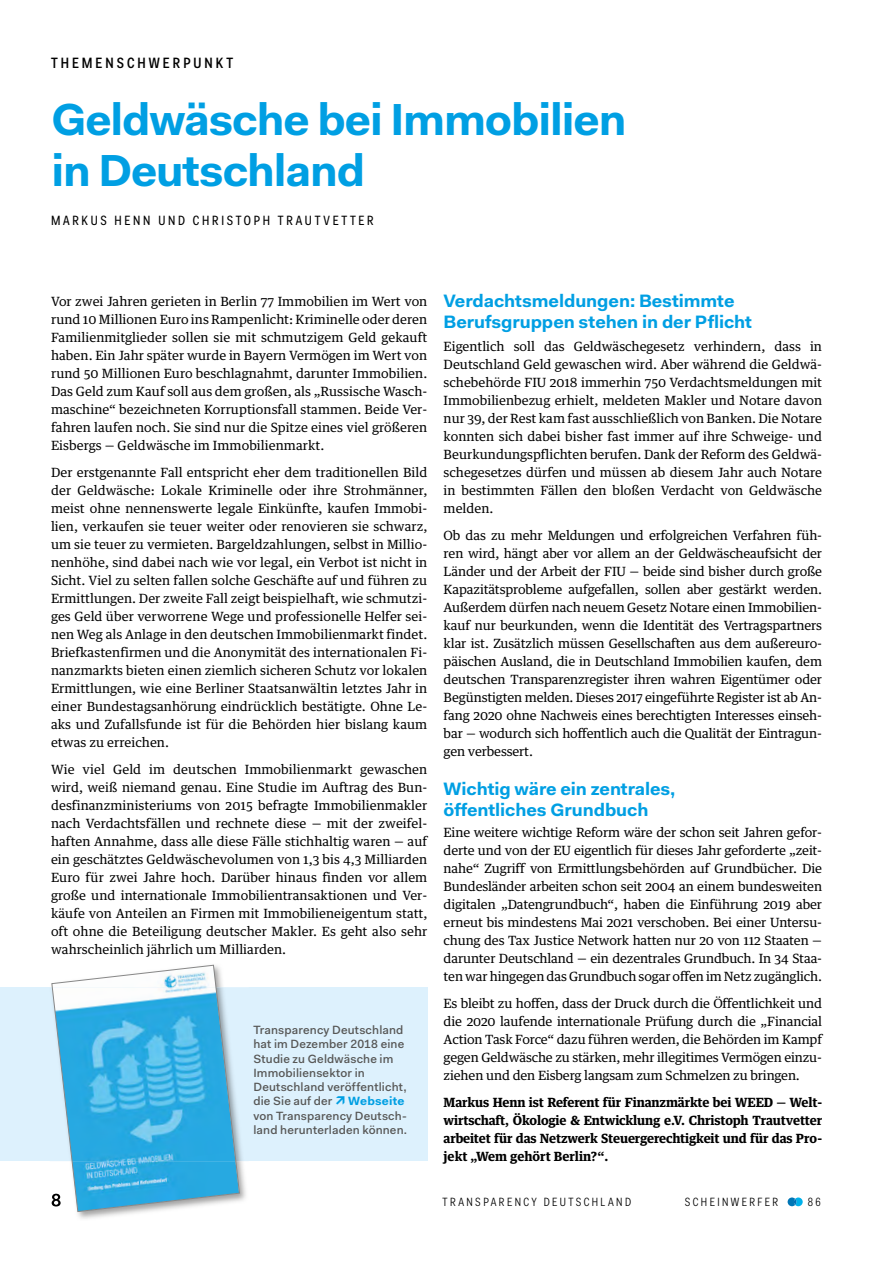
<style>
.page{position:relative;width:893px;height:1263px;background:#fff}
.page>*{position:absolute;margin:0;border:0;box-sizing:border-box;transform-origin:0 0}
.t1{font:700 45px/51px "Fakt Pro";letter-spacing:-.025em;color:#009fe3}
.t2{font:700 18px/21px "Fakt Pro";letter-spacing:-.005em;color:#009fe3}
.t3{font:500 15px "Fakt Con Pro";letter-spacing:.2em;color:#000}
.t4{font:13.5px "Fakt Con Pro";letter-spacing:.2em;color:#000}
.t5{font:12.75px/18px "Guardian Text Egyp";color:#000;text-align:justify}
.t6{font:700 12.75px/18px "Guardian Text Egyp";letter-spacing:-.01em;color:#000;text-align:justify}
.t7{font:500 12px/14.2px "Fakt Pro";letter-spacing:.015em;color:#575756}
.t8{font:12px "Fakt Con Pro Blond";letter-spacing:.2em;color:#000}
.t9{font:700 12px "Fakt Pro";letter-spacing:.015em;color:#009fe3}
</style>
<div class="page">
<svg style="left:788px;top:1197px;width:15px;height:9px"></svg>
<div style="left:0;top:987px;width:427px;height:174px;background:#ddf1fd"></div>
<img style="left:77px;top:964px;width:169px;height:255px">
<img style="left:240px;top:987px;width:6px;height:174px">
<svg style="left:51px;top:965px;width:189px;height:247px"></svg>
<p class="t3" style="left:51px;top:53px;width:184px">THEMENSCHWERPUNKT</p>
<h1 class="t1" style="left:51px;top:94px;width:577px">Geldwäsche bei Immobilien in Deutschland</h1>
<p class="t4" style="left:51px;top:211px;width:324px">MARKUS HENN UND CHRISTOPH TRAUTVETTER</p>
<p class="t5" style="left:51px;top:291px;width:378px">Vor zwei Jahren gerieten in Berlin 77 Immobilien im Wert von rund 10 Millionen Euro ins Rampenlicht: Kriminelle oder deren Familienmitglieder sollen sie mit schmutzigem Geld gekauft haben. Ein Jahr später wurde in Bayern Vermögen im Wert von rund 50 Millionen Euro beschlagnahmt, darunter Immobilien.<br>Das Geld zum Kauf soll aus dem großen, als „Russische Wasch&shy;maschine“ bezeichneten Korruptionsfall stammen. Beide Ver&shy;fahren laufen noch. Sie sind nur die Spitze eines viel größeren Eisbergs — Geldwäsche im Immobilienmarkt.</p>
<p class="t5" style="left:51px;top:462px;width:378px">Der erstgenannte Fall entspricht eher dem traditionellen Bild der Geldwäsche: Lokale Kriminelle oder ihre Strohmänner, meist ohne nennenswerte legale Einkünfte, kaufen Immobi&shy;lien, verkaufen sie teuer weiter oder renovieren sie schwarz, um sie teuer zu vermieten. Bargeldzahlungen, selbst in Millio&shy;nenhöhe, sind dabei nach wie vor legal, ein Verbot ist nicht in Sicht. Viel zu selten fallen solche Geschäfte auf und führen zu Ermittlungen. Der zweite Fall zeigt beispielhaft, wie schmutzi&shy;ges Geld über verworrene Wege und professionelle Helfer sei&shy;nen Weg als Anlage in den deutschen Immobilienmarkt findet.<br>Briefkastenfirmen und die Anonymität des internationalen Fi&shy;nanzmarkts bieten einen ziemlich sicheren Schutz vor lokalen Ermittlungen, wie eine Berliner Staatsanwältin letztes Jahr in einer Bundestagsanhörung eindrücklich bestätigte. Ohne Le&shy;aks und Zufallsfunde ist für die Behörden hier bislang kaum etwas zu erreichen.</p>
<p class="t5" style="left:51px;top:759px;width:378px">Wie viel Geld im deutschen Immobilienmarkt gewaschen wird, weiß niemand genau. Eine Studie im Auftrag des Bun&shy;desfinanzministeriums von 2015 befragte Immobilienmakler nach Verdachtsfällen und rechnete diese — mit der zweifel&shy;haften Annahme, dass alle diese Fälle stichhaltig waren — auf ein geschätztes Geldwäschevolumen von 1,3 bis 4,3 Milliarden Euro für zwei Jahre hoch. Darüber hinaus finden vor allem große und internationale Immobilientransaktionen und Ver&shy;käufe von Anteilen an Firmen mit Immobilieneigentum statt, oft ohne die Beteiligung deutscher Makler. Es geht also sehr wahrscheinlich jährlich um Milliarden.</p>
<p class="t7" style="left:253px;top:1023px;width:155px">Transparency Deutschland hat im Dezember 2018 eine<br>Studie zu Geldwäsche im<br>Immobiliensektor in<br>Deutschland veröffentlicht, die Sie auf der</p>
<p class="t9" style="left:348px;top:1093px;width:58px">Webseite</p>
<p class="t7" style="left:253px;top:1108px;width:155px">von Transparency Deutsch&shy;land herunterladen können.</p>
<h2 class="t2" style="left:444px;top:290px;width:310px">Verdachtsmeldungen: Bestimmte<br>Berufsgruppen stehen in der Pflicht</h2>
<p class="t5" style="left:444px;top:336px;width:380px">Eigentlich soll das Geldwäschegesetz verhindern, dass in Deutschland Geld gewaschen wird. Aber während die Geldwä&shy;schebehörde FIU 2018 immerhin 750 Verdachtsmeldungen mit Immobilienbezug erhielt, meldeten Makler und Notare davon nur 39, der Rest kam fast ausschließlich von Banken. Die Notare konnten sich dabei bisher fast immer auf ihre Schweige- und Beurkundungspflichten berufen. Dank der Reform des Geldwä&shy;schegesetzes dürfen und müssen ab diesem Jahr auch Notare in bestimmten Fällen den bloßen Verdacht von Geldwäsche melden.</p>
<p class="t5" style="left:444px;top:525px;width:380px">Ob das zu mehr Meldungen und erfolgreichen Verfahren füh&shy;ren wird, hängt aber vor allem an der Geldwäscheaufsicht der Länder und der Arbeit der FIU — beide sind bisher durch große Kapazitätsprobleme aufgefallen, sollen aber gestärkt werden.<br>Außerdem dürfen nach neuem Gesetz Notare einen Immobilien&shy;kauf nur beurkunden, wenn die Identität des Vertragspartners klar ist. Zusätzlich müssen Gesellschaften aus dem außereuro&shy;päischen Ausland, die in Deutschland Immobilien kaufen, dem deutschen Transparenzregister ihren wahren Eigentümer oder Begünstigten melden. Dieses 2017 eingeführte Register ist ab An&shy;fang 2020 ohne Nachweis eines berechtigten Interesses einseh&shy;bar — wodurch sich hoffentlich auch die Qualität der Eintragun&shy;gen verbessert.</p>
<h2 class="t2" style="left:444px;top:778px;width:233px">Wichtig wäre ein zentrales, öffentliches Grundbuch</h2>
<p class="t5" style="left:444px;top:822px;width:380px">Eine weitere wichtige Reform wäre der schon seit Jahren gefor&shy;derte und von der EU eigentlich für dieses Jahr geforderte „zeit&shy;nahe“ Zugriff von Ermittlungsbehörden auf Grundbücher. Die Bundesländer arbeiten schon seit 2004 an einem bundesweiten digitalen „Datengrundbuch“, haben die Einführung 2019 aber erneut bis mindestens Mai 2021 verschoben. Bei einer Untersu&shy;chung des Tax Justice Network hatten nur 20 von 112 Staaten — darunter Deutschland — ein dezentrales Grundbuch. In 34 Staa&shy;ten war hingegen das Grundbuch sogar offen im Netz zugänglich.</p>
<p class="t5" style="left:444px;top:993px;width:380px">Es bleibt zu hoffen, dass der Druck durch die Öffentlichkeit und die 2020 laufende internationale Prüfung durch die „Financial Action Task Force“ dazu führen werden, die Behörden im Kampf gegen Geldwäsche zu stärken, mehr illegitimes Vermögen einzu&shy;ziehen und den Eisberg langsam zum Schmelzen zu bringen.</p>
<p class="t6" style="left:444px;top:1092px;width:380px">Markus Henn ist Referent für Finanzmärkte bei WEED — Welt&shy;wirtschaft, Ökologie &amp; Entwicklung e.V. Christoph Trautvetter arbeitet für das Netzwerk Steuergerechtigkeit und für das Pro&shy;jekt „Wem gehört Berlin?“.</p>
<p class="t8" style="left:443px;top:1194px;width:190px">TRANSPARENCY DEUTSCHLAND</p>
<p class="t8" style="left:685px;top:1194px;width:95px">SCHEINWERFER</p>
<p class="t8" style="left:808px;top:1194px;width:14px">86</p>
</div>
